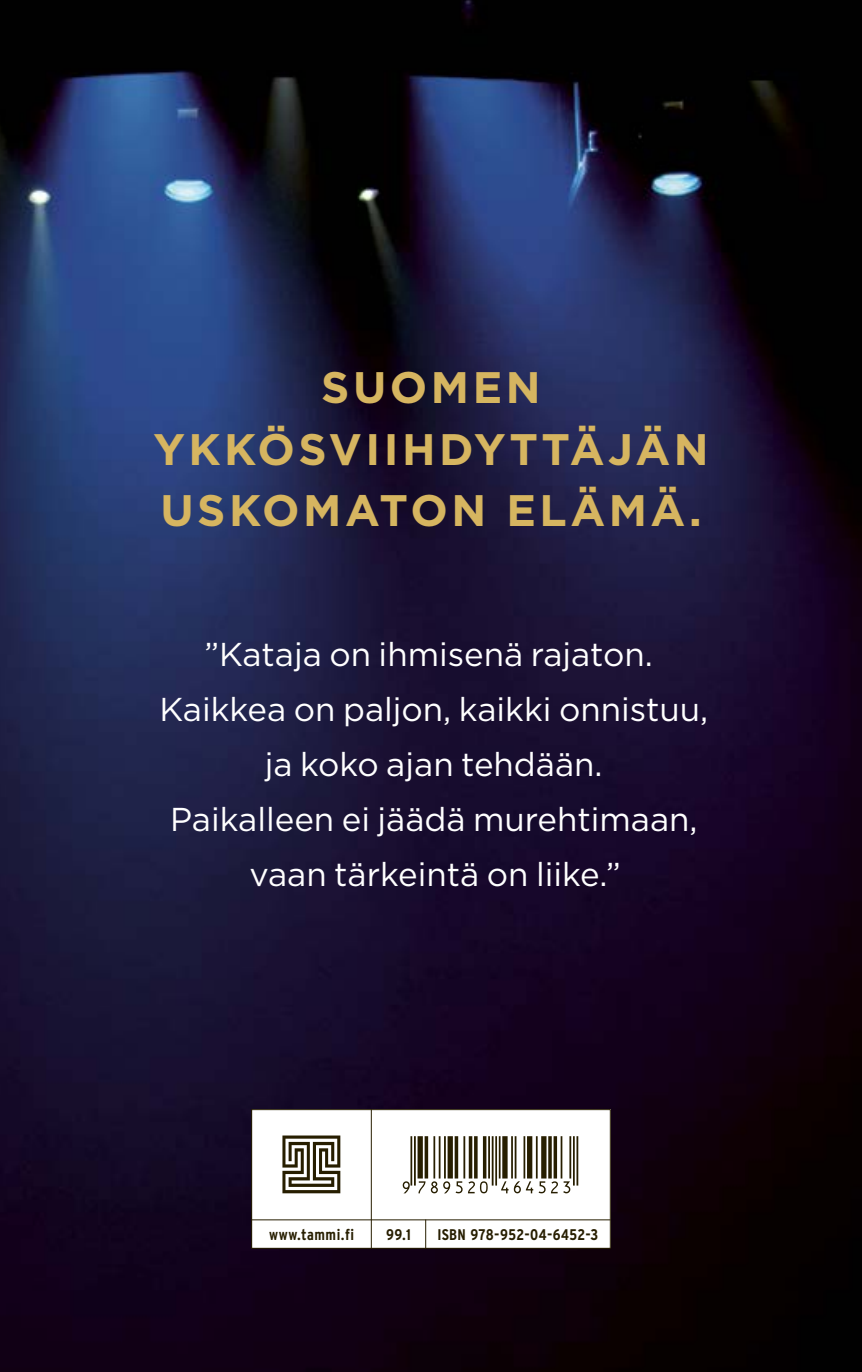
<style>
.page{position:relative;width:862px;height:1372px;background:#fff}
.page>*{position:absolute;margin:0;border:0;box-sizing:border-box;transform-origin:0 0}
.t1{font:56.48px "Viisas EAN Matala";color:#271e00}
.t2{font:700 44.1px/61.6px "Gotham";letter-spacing:.08em;color:#d6b560;text-align:center}
.t3{font:33.07px/55.1px "Gotham";color:#fff;text-align:center}
.t4{font:700 15.53px "Interstate Condensed";letter-spacing:.03em;color:#271e00}
</style>
<div class="page">
<img style="left:0;top:0;width:861px;height:1371px">
<div style="left:251px;top:1109px;width:359px;height:139px;background:#fff"></div>
<div style="left:251px;top:1109px;width:359px;height:139px;border:1px solid #271e00"></div>
<hr style="left:371px;top:1109px;width:1px;height:138px;background:#271e00">
<hr style="left:251px;top:1219px;width:359px;height:1px;background:#271e00">
<svg style="left:425px;top:1219px;width:1px;height:29px"></svg>
<svg style="left:282px;top:1135px;width:58px;height:58px"></svg>
<h2 class="t2" style="left:153px;top:356px;width:556px">SUOMEN<br>YKKÖSVIIHDYTTÄJÄN<br>USKOMATON ELÄMÄ.</h2>
<p class="t3" style="left:159px;top:625px;width:550px">”Kataja on ihmisenä rajaton.<br>Kaikkea on paljon, kaikki onnistuu, ja koko ajan tehdään.<br>Paikalleen ei jäädä murehtimaan, vaan tärkeintä on liike.”</p>
<h1 class="t1" style="left:398px;top:1135px;width:181px">*9789520464523*</h1>
<p class="t4" style="left:269px;top:1225px;width:86px">www.tammi.fi</p>
<p class="t4" style="left:386px;top:1225px;width:26px">99.1</p>
<p class="t4" style="left:437px;top:1225px;width:162px">ISBN 978-952-04-6452-3</p>
</div>
